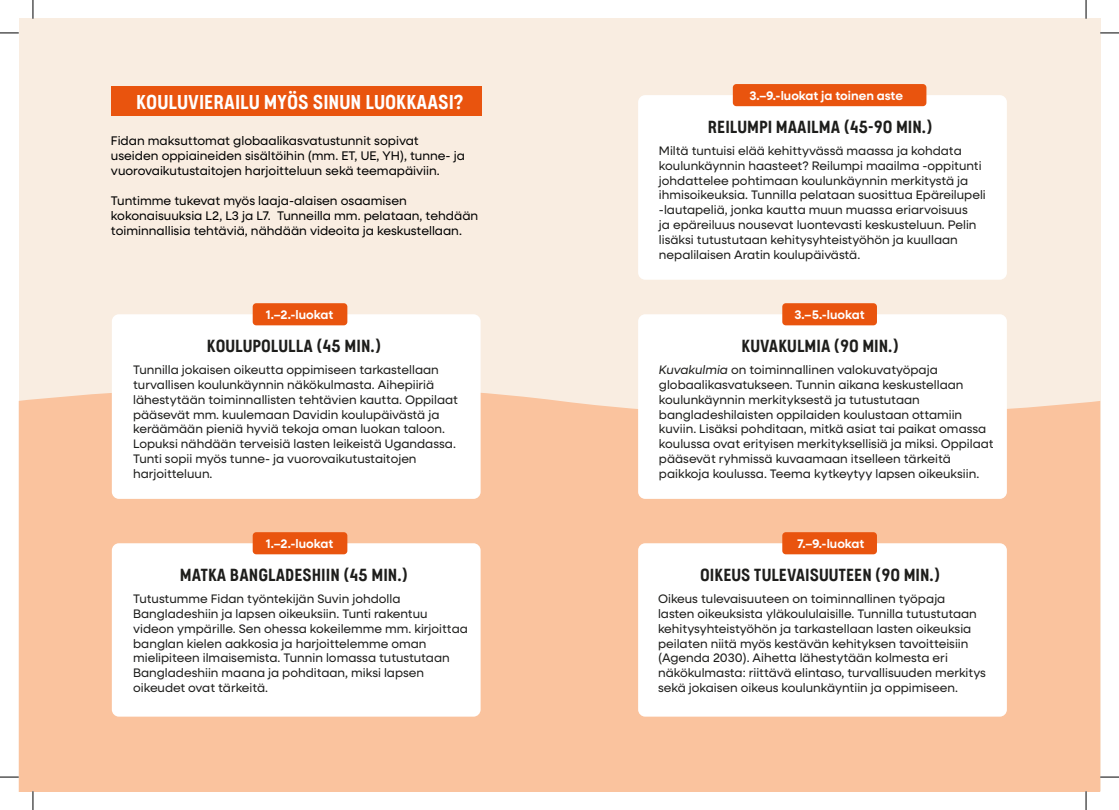
<style>
.page{position:relative;width:1119px;height:810px;background:#fff}
.page>*{position:absolute;margin:0;border:0;box-sizing:border-box;transform-origin:0 0}
.t1{font:20px "Fida";color:#fff}
.t2{font:17.5px "Fida";color:#1d1d1b}
.t3{font:12.5px/15px "Neulis Sans";color:#000}
.t4{font:600 12.5px "Neulis Sans";color:#fff}
.t5{font:12.38px/14.9px "Neulis Sans";color:#1d1d1b}
.s1{font-style:italic}
</style>
<div class="page">
<div style="left:19px;top:19px;width:1080px;height:772px;background:#f9ede1"></div>
<div style="left:19px;top:368px;width:1080px;height:423px;background:#fac39e"></div>
<div style="left:638px;top:314px;width:368px;height:185px;background:#fff;border-radius:7px"></div>
<div style="left:112px;top:314px;width:368px;height:185px;background:#fff;border-radius:7px"></div>
<div style="left:638px;top:543px;width:368px;height:174px;background:#fff;border-radius:7px"></div>
<div style="left:112px;top:543px;width:368px;height:174px;background:#fff;border-radius:7px"></div>
<div style="left:638px;top:95px;width:368px;height:185px;background:#fff;border-radius:7px"></div>
<div style="left:253px;top:303px;width:94px;height:22px;background:#e9540e;border-radius:4px"></div>
<div style="left:782px;top:303px;width:94px;height:22px;background:#e9540e;border-radius:4px"></div>
<div style="left:782px;top:532px;width:94px;height:22px;background:#e9540e;border-radius:4px"></div>
<div style="left:253px;top:532px;width:94px;height:22px;background:#e9540e;border-radius:4px"></div>
<div style="left:732px;top:84px;width:194px;height:22px;background:#e9540e;border-radius:4px"></div>
<div style="left:111px;top:86px;width:370px;height:29px;background:#e9540e"></div>
<svg style="left:0;top:32px;width:19px;height:2px"></svg>
<svg style="left:1099px;top:32px;width:19px;height:2px"></svg>
<svg style="left:0;top:776px;width:19px;height:2px"></svg>
<svg style="left:1099px;top:776px;width:19px;height:2px"></svg>
<svg style="left:32px;top:0;width:2px;height:19px"></svg>
<svg style="left:32px;top:791px;width:2px;height:19px"></svg>
<svg style="left:1085px;top:0;width:1px;height:19px"></svg>
<svg style="left:1085px;top:791px;width:1px;height:19px"></svg>
<p class="t1" style="left:136px;top:89px;width:329px">KOULUVIERAILU MYÖS SINUN LUOKKAASI?</p>
<p class="t3" style="left:111px;top:133px;width:355px">Fidan maksuttomat globaalikasvatustunnit sopivat useiden oppiaineiden sisältöihin (mm. ET, UE, YH), tunne- ja vuorovaikutustaitojen harjoitteluun sekä teemapäiviin.</p>
<p class="t3" style="left:111px;top:193px;width:369px">Tuntimme tukevat myös laaja-alaisen osaamisen kokonaisuuksia L2, L3 ja L7. Tunneilla mm. pelataan, tehdään toiminnallisia tehtäviä, nähdään videoita ja keskustellaan.</p>
<p class="t4" style="left:749px;top:87px;width:155px">3.–9.-luokat ja toinen aste</p>
<p class="t2" style="left:707px;top:116px;width:226px">REILUMPI MAAILMA (45-90 MIN.)</p>
<p class="t5" style="left:659px;top:143px;width:328px">Miltä tuntuisi elää kehittyvässä maassa ja kohdata koulunkäynnin haasteet? Reilumpi maailma -oppitunti johdattelee pohtimaan koulunkäynnin merkitystä ja ihmisoikeuksia. Tunnilla pelataan suosittua Epäreilupeli -lautapeliä, jonka kautta muun muassa eriarvoisuus<br>ja epäreiluus nousevat luontevasti keskusteluun. Pelin lisäksi tutustutaan kehitysyhteistyöhön ja kuullaan nepalilaisen Aratin koulupäivästä.</p>
<p class="t4" style="left:266px;top:306px;width:69px">1.–2.-luokat</p>
<p class="t4" style="left:794px;top:306px;width:71px">3.–5.-luokat</p>
<p class="t2" style="left:207px;top:335px;width:176px">KOULUPOLULLA (45 MIN.)</p>
<p class="t2" style="left:741px;top:335px;width:159px">KUVAKULMIA (90 MIN.)</p>
<p class="t5" style="left:133px;top:362px;width:326px">Tunnilla jokaisen oikeutta oppimiseen tarkastellaan turvallisen koulunkäynnin näkökulmasta. Aihepiiriä lähestytään toiminnallisten tehtävien kautta. Oppilaat pääsevät mm. kuulemaan Davidin koulupäivästä ja keräämään pieniä hyviä tekoja oman luokan taloon.<br>Lopuksi nähdään terveisiä lasten leikeistä Ugandassa.<br>Tunti sopii myös tunne- ja vuorovaikutustaitojen harjoitteluun.</p>
<p class="t4" style="left:266px;top:535px;width:69px">1.–2.-luokat</p>
<p class="t5" style="left:659px;top:362px;width:336px"><span class="s1">Kuvakulmia</span> on toiminnallinen valokuvatyöpaja globaalikasvatukseen. Tunnin aikana keskustellaan koulunkäynnin merkityksestä ja tutustutaan bangladeshilaisten oppilaiden koulustaan ottamiin kuviin. Lisäksi pohditaan, mitkä asiat tai paikat omassa koulussa ovat erityisen merkityksellisiä ja miksi. Oppilaat pääsevät ryhmissä kuvaamaan itselleen tärkeitä paikkoja koulussa. Teema kytkeytyy lapsen oikeuksiin.</p>
<p class="t4" style="left:797px;top:535px;width:69px">7.–9.-luokat</p>
<p class="t2" style="left:180px;top:564px;width:229px">MATKA BANGLADESHIIN (45 MIN.)</p>
<p class="t2" style="left:700px;top:564px;width:241px">OIKEUS TULEVAISUUTEEN (90 MIN.)</p>
<p class="t5" style="left:133px;top:591px;width:336px">Tutustumme Fidan työntekijän Suvin johdolla Bangladeshiin ja lapsen oikeuksiin. Tunti rakentuu videon ympärille. Sen ohessa kokeilemme mm. kirjoittaa banglan kielen aakkosia ja harjoittelemme oman mielipiteen ilmaisemista. Tunnin lomassa tutustutaan Bangladeshiin maana ja pohditaan, miksi lapsen oikeudet ovat tärkeitä.</p>
<p class="t5" style="left:658px;top:591px;width:329px">Oikeus tulevaisuuteen on toiminnallinen työpaja<br>lasten oikeuksista yläkoululaisille. Tunnilla tutustutaan kehitysyhteistyöhön ja tarkastellaan lasten oikeuksia peilaten niitä myös kestävän kehityksen tavoitteisiin (Agenda 2030). Aihetta lähestytään kolmesta eri näkökulmasta: riittävä elintaso, turvallisuuden merkitys sekä jokaisen oikeus koulunkäyntiin ja oppimiseen.</p>
</div>
